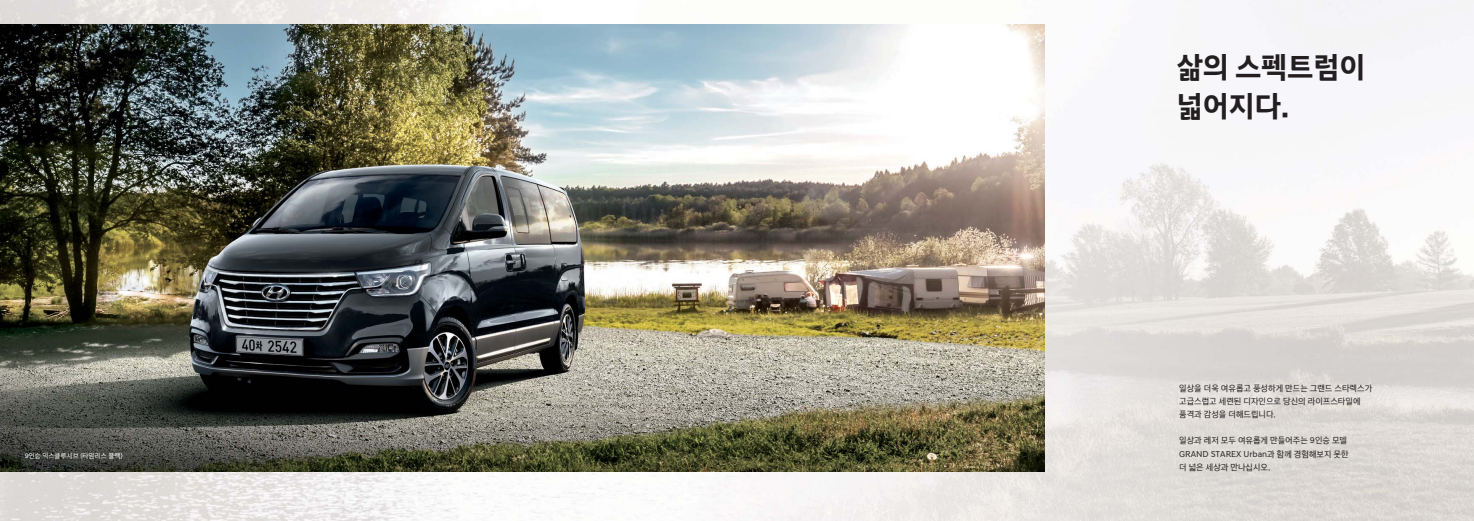
<style>
.page{position:relative;width:1474px;height:521px;background:#fff}
.page>*{position:absolute;margin:0;border:0;box-sizing:border-box;transform-origin:0 0}
.t1{font:30.62px/39.4px "Hyundai Sans Head KROTF Medium KS Cpc EUC H";letter-spacing:-.01em;color:#231f20}
.t2{font:8.75px/13.1px "Hyundai Sans Text KROTF Regular KS Cpc EUC H";color:#231f20}
.t3{font:7px "Hyundai Sans Text KROTF Regular KS Cpc EUC H";color:#fff}
</style>
<div class="page">
<img style="left:0;top:0;width:1473px;height:521px">
<img style="left:0;top:25px;width:1044px;height:446px">
<p class="t3" style="left:25px;top:452px;width:99px">9인승 익스클루시브 (타임리스 블랙)</p>
<h1 class="t1" style="left:1176px;top:50px;width:190px">삶의 스펙트럼이 넓어지다.</h1>
<p class="t2" style="left:1179px;top:382px;width:194px">일상을 더욱 여유롭고 풍성하게 만드는 그랜드 스타렉스가 고급스럽고 세련된 디자인으로 당신의 라이프스타일에 품격과 감성을 더해드립니다.</p>
<p class="t2" style="left:1179px;top:435px;width:171px">일상과 레저 모두 여유롭게 만들어주는 9인승 모델<br>GRAND STAREX Urban과 함께 경험해보지 못한 더 넓은 세상과 만나십시오.</p>
</div>
